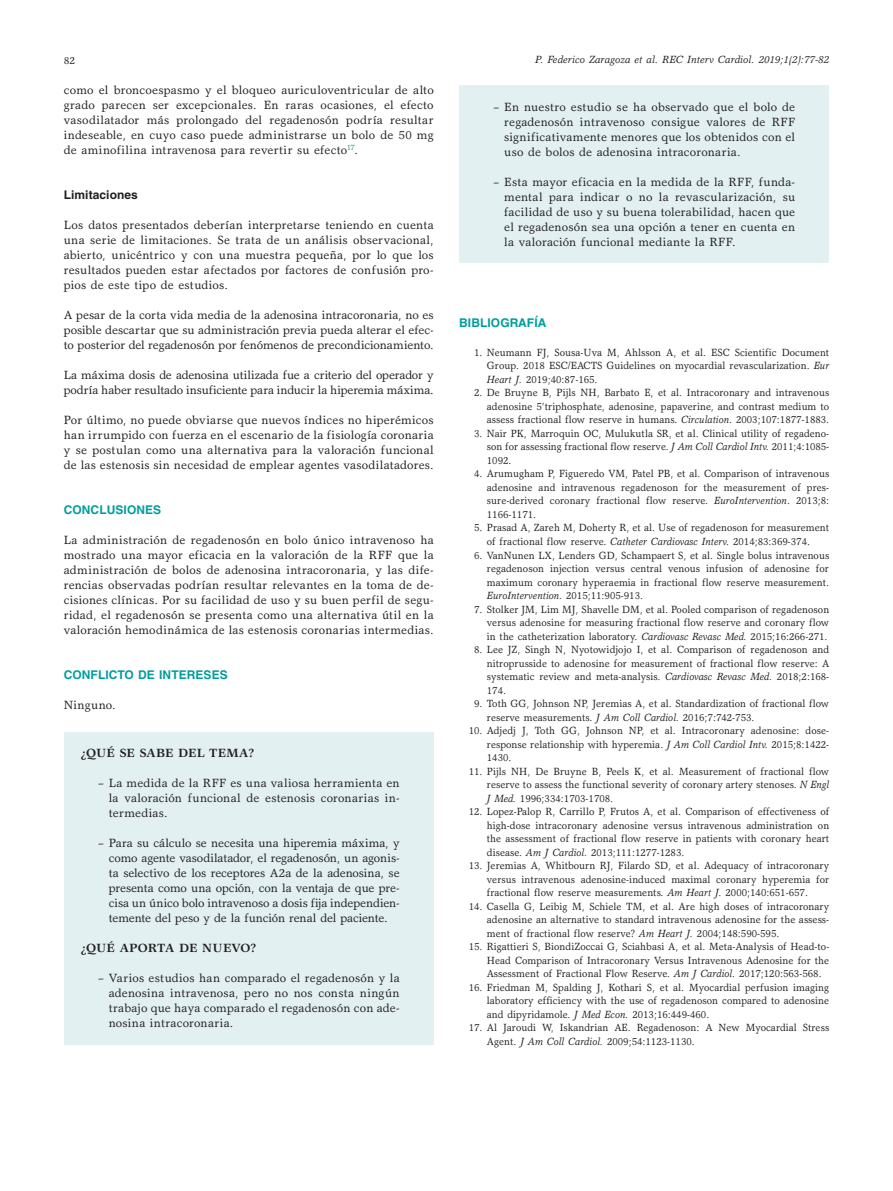
<style>
.page{position:relative;width:893px;height:1191px;background:#fff}
.page>*{position:absolute;margin:0;border:0;box-sizing:border-box;transform-origin:0 0}
.t1{font:12px/15px "Garth Graphic Std";letter-spacing:.005em;color:#231f20;text-align:justify}
.t2{font:700 12px "Helvetica LT Std";letter-spacing:.005em;color:#009d9d}
.t3{font:700 12px "Garth Graphic Std";letter-spacing:.015em;color:#231f20}
.t4{font:700 12px "Helvetica LT Std";letter-spacing:.005em;color:#231f20}
.t5{font:12px "Garth Graphic Std";letter-spacing:.025em;color:#231f20}
.t6{font:10.5px/13.5px "Garth Graphic Std";letter-spacing:.005em;color:#231f20;text-align:justify;scale:.95 1}
.t7{font:italic 10.5px "Garth Graphic Std";letter-spacing:.005em;color:#231f20}
.t8{font:10.5px "Garth Graphic Std";letter-spacing:.005em;color:#231f20}
.s1{font-style:italic}
</style>
<div class="page">
<div style="left:64px;top:731px;width:370px;height:313px;background:#e2f0f2"></div>
<div style="left:459px;top:85px;width:370px;height:178px;background:#e2f0f2"></div>
<p class="t8" style="left:64px;top:54px;width:13px">82</p>
<p class="t7" style="left:535px;top:53px;width:296px">P. Federico Zaragoza et al. REC Interv Cardiol. 2019;1(2):77-82</p>
<p class="t1" style="left:64px;top:82px;width:371px">como el broncoespasmo y el bloqueo auriculoventricular de alto grado parecen ser excepcionales. En raras ocasiones, el efecto vasodilatador más prolongado del regadenosón podría resultar indeseable, en cuyo caso puede administrarse un bolo de 50 mg de aminofilina intravenosa para revertir su efecto<sup>17</sup>.</p>
<p class="t4" style="left:64px;top:187px;width:76px">Limitaciones</p>
<p class="t1" style="left:64px;top:217px;width:371px">Los datos presentados deberían interpretarse teniendo en cuenta una serie de limitaciones. Se trata de un análisis observacional, abierto, unicéntrico y con una muestra pequeña, por lo que los resultados pueden estar afectados por factores de confusión pro&shy;pios de este tipo de estudios.</p>
<p class="t1" style="left:64px;top:307px;width:371px">A pesar de la corta vida media de la adenosina intracoronaria, no es posible descartar que su administración previa pueda alterar el efec&shy;to posterior del regadenosón por fenómenos de precondicionamiento.</p>
<p class="t1" style="left:64px;top:367px;width:371px">La máxima dosis de adenosina utilizada fue a criterio del operador y podría haber resultado insuficiente para inducir la hiperemia máxima.</p>
<p class="t1" style="left:64px;top:412px;width:371px">Por último, no puede obviarse que nuevos índices no hiperémicos han irrumpido con fuerza en el escenario de la fisiología coronaria y se postulan como una alternativa para la valoración funcional de las estenosis sin necesidad de emplear agentes vasodilatadores.</p>
<p class="t2" style="left:64px;top:502px;width:99px">CONCLUSIONES</p>
<p class="t1" style="left:64px;top:532px;width:371px">La administración de regadenosón en bolo único intravenoso ha mostrado una mayor eficacia en la valoración de la RFF que la administración de bolos de adenosina intracoronaria, y las dife&shy;rencias observadas podrían resultar relevantes en la toma de de&shy;cisiones clínicas. Por su facilidad de uso y su buen perfil de segu&shy;ridad, el regadenosón se presenta como una alternativa útil en la valoración hemodinámica de las estenosis coronarias intermedias.</p>
<p class="t2" style="left:64px;top:667px;width:165px">CONFLICTO DE INTERESES</p>
<p class="t5" style="left:64px;top:697px;width:54px">Ninguno.</p>
<p class="t1" style="left:504px;top:99px;width:292px;text-indent:-11px">– En nuestro estudio se ha observado que el bolo de regadenosón intravenoso consigue valores de RFF significativamente menores que los obtenidos con el uso de bolos de adenosina intracoronaria.</p>
<p class="t1" style="left:504px;top:174px;width:292px;text-indent:-11px">– Esta mayor eficacia en la medida de la RFF, funda&shy;mental para indicar o no la revascularización, su facilidad de uso y su buena tolerabilidad, hacen que el regadenosón sea una opción a tener en cuenta en la valoración funcional mediante la RFF.</p>
<p class="t2" style="left:459px;top:316px;width:89px">BIBLIOGRAFÍA</p>
<p class="t6" style="left:487px;top:345px;width:362px;text-indent:-13px">1. Neumann FJ, Sousa-Uva M, Ahlsson A, et al. ESC Scientific Document Group. 2018 ESC/EACTS Guidelines on myocardial revascularization. <span class="s1">Eur Heart J.</span> 2019;40:87-165.</p>
<p class="t6" style="left:487px;top:386px;width:362px;text-indent:-13px">2. De Bruyne B, Pijls NH, Barbato E, et al. Intracoronary and intravenous adenosine 5’triphosphate, adenosine, papaverine, and contrast medium to assess fractional flow reserve in humans. <span class="s1">Circulation</span>. 2003;107:1877-1883.</p>
<p class="t6" style="left:487px;top:426px;width:362px;text-indent:-13px">3. Nair PK, Marroquin OC, Mulukutla SR, et al. Clinical utility of regadeno&shy;son for assessing fractional flow reserve. <span class="s1">J Am Coll Cardiol Intv.</span> 2011;4:1085- 1092.</p>
<p class="t6" style="left:487px;top:467px;width:362px;text-indent:-13px">4. Arumugham P, Figueredo VM, Patel PB, et al. Comparison of intravenous adenosine and intravenous regadenoson for the measurement of pres&shy;sure-derived coronary fractional flow reserve. <span class="s1">EuroIntervention</span>. 2013;8:<br>1166-1171.</p>
<p class="t6" style="left:487px;top:521px;width:362px;text-indent:-13px">5. Prasad A, Zareh M, Doherty R, et al. Use of regadenoson for measurement of fractional flow reserve. <span class="s1">Catheter Cardiovasc Interv.</span> 2014;83:369-374.</p>
<p class="t6" style="left:487px;top:548px;width:362px;text-indent:-13px">6. VanNunen LX, Lenders GD, Schampaert S, et al. Single bolus intravenous regadenoson injection versus central venous infusion of adenosine for maximum coronary hyperaemia in fractional flow reserve measurement.<br><span class="s1">EuroIntervention.</span> 2015;11:905-913.</p>
<p class="t6" style="left:487px;top:602px;width:362px;text-indent:-13px">7. Stolker JM, Lim MJ, Shavelle DM, et al. Pooled comparison of regadenoson versus adenosine for measuring fractional flow reserve and coronary flow in the catheterization laboratory. <span class="s1">Cardiovasc Revasc Med.</span> 2015;16:266-271.</p>
<p class="t6" style="left:487px;top:642px;width:362px;text-indent:-13px">8. Lee JZ, Singh N, Nyotowidjojo I, et al. Comparison of regadenoson and nitroprusside to adenosine for measurement of fractional flow reserve: A systematic review and meta-analysis. <span class="s1">Cardiovasc Revasc Med.</span> 2018;2:168- 174.</p>
<p class="t6" style="left:487px;top:696px;width:362px;text-indent:-13px">9. Toth GG, Johnson NP, Jeremias A, et al. Standardization of fractional flow reserve measurements. <span class="s1">J Am Coll Cardiol.</span> 2016;7:742-753.</p>
<p class="t6" style="left:487px;top:723px;width:362px;text-indent:-18px">10. Adjedj J, Toth GG, Johnson NP, et al. Intracoronary adenosine: dose&shy;response relationship with hyperemia. <span class="s1">J Am Coll Cardiol Intv.</span> 2015;8:1422- 1430.</p>
<p class="t6" style="left:487px;top:764px;width:362px;text-indent:-18px">11. Pijls NH, De Bruyne B, Peels K, et al. Measurement of fractional flow reserve to assess the functional severity of coronary artery stenoses. <span class="s1">N Engl J Med.</span> 1996;334:1703-1708.</p>
<p class="t6" style="left:487px;top:804px;width:362px;text-indent:-18px">12. Lopez-Palop R, Carrillo P, Frutos A, et al. Comparison of effectiveness of high-dose intracoronary adenosine versus intravenous administration on the assessment of fractional flow reserve in patients with coronary heart disease. <span class="s1">Am J Cardiol.</span> 2013;111:1277-1283.</p>
<p class="t6" style="left:487px;top:858px;width:362px;text-indent:-18px">13. Jeremias A, Whitbourn RJ, Filardo SD, et al. Adequacy of intracoronary versus intravenous adenosine-induced maximal coronary hyperemia for fractional flow reserve measurements. <span class="s1">Am Heart J.</span> 2000;140:651-657.</p>
<p class="t6" style="left:487px;top:899px;width:362px;text-indent:-18px">14. Casella G, Leibig M, Schiele TM, et al. Are high doses of intracoronary adenosine an alternative to standard intravenous adenosine for the assess&shy;ment of fractional flow reserve? <span class="s1">Am Heart J.</span> 2004;148:590-595.</p>
<p class="t6" style="left:487px;top:939px;width:362px;text-indent:-18px">15. Rigattieri S, BiondiZoccai G, Sciahbasi A, et al. Meta-Analysis of Head-to-Head Comparison of Intracoronary Versus Intravenous Adenosine for the Assessment of Fractional Flow Reserve. <span class="s1">Am J Cardiol.</span> 2017;120:563-568.</p>
<p class="t6" style="left:487px;top:980px;width:362px;text-indent:-18px">16. Friedman M, Spalding J, Kothari S, et al. Myocardial perfusion imaging laboratory efficiency with the use of regadenoson compared to adenosine and dipyridamole. <span class="s1">J Med Econ.</span> 2013;16:449-460.</p>
<p class="t6" style="left:487px;top:1020px;width:362px;text-indent:-18px">17. Al Jaroudi W, Iskandrian AE. Regadenoson: A New Myocardial Stress<br>Agent. <span class="s1">J Am Coll Cardiol.</span> 2009;54:1123-1130.</p>
<p class="t3" style="left:81px;top:746px;width:175px">¿QUÉ SE SABE DEL TEMA?</p>
<p class="t1" style="left:109px;top:775px;width:292px;text-indent:-11px">– La medida de la RFF es una valiosa herramienta en la valoración funcional de estenosis coronarias in&shy;termedias.</p>
<p class="t1" style="left:109px;top:835px;width:292px;text-indent:-11px">– Para su cálculo se necesita una hiperemia máxima, y como agente vasodilatador, el regadenosón, un agonis&shy;ta selectivo de los receptores A2a de la adenosina, se presenta como una opción, con la ventaja de que pre&shy;cisa un único bolo intravenoso a dosis fija independien&shy;temente del peso y de la función renal del paciente.</p>
<p class="t3" style="left:81px;top:941px;width:177px">¿QUÉ APORTA DE NUEVO?</p>
<p class="t1" style="left:109px;top:970px;width:292px;text-indent:-11px">– Varios estudios han comparado el regadenosón y la adenosina intravenosa, pero no nos consta ningún trabajo que haya comparado el regadenosón con ade&shy;nosina intracoronaria.</p>
</div>
